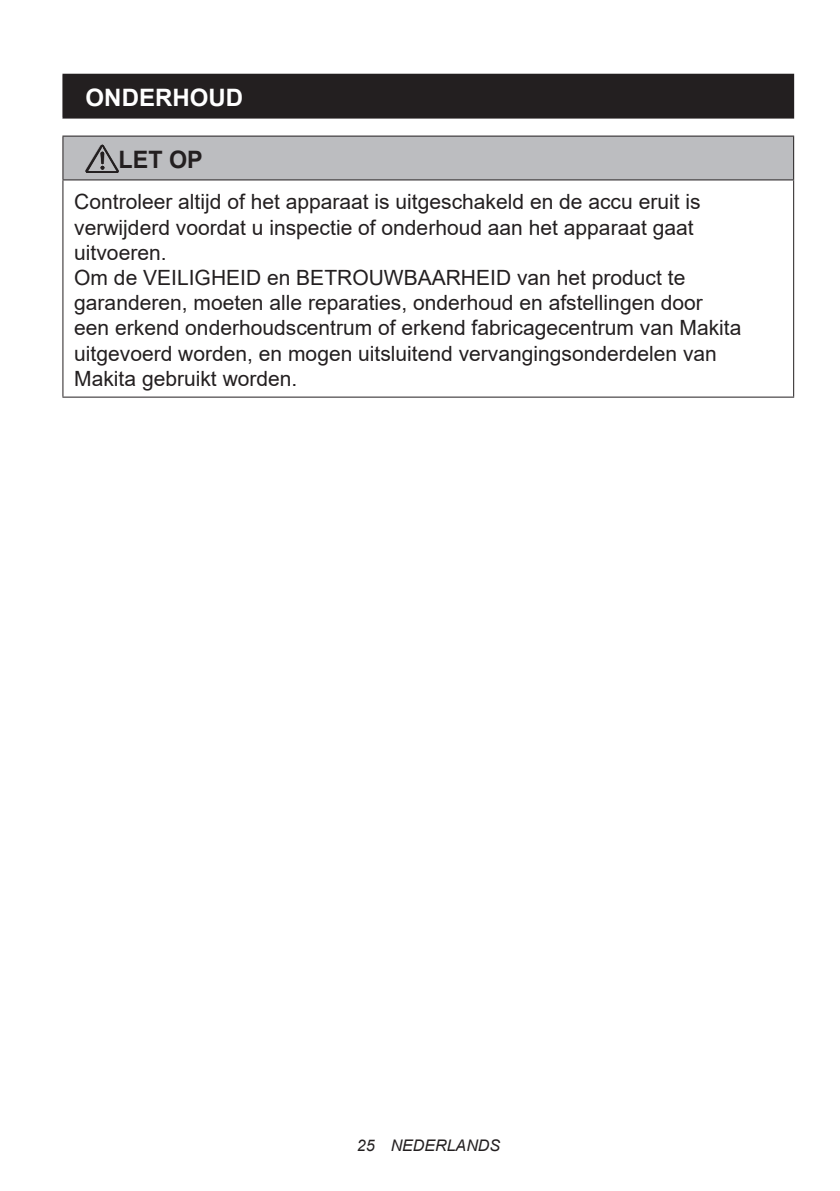
<style>
.page{position:relative;width:840px;height:1191px;background:#fff}
.page>*{position:absolute;margin:0;border:0;box-sizing:border-box;transform-origin:0 0}
.t1{font:700 24px "Arial";color:#fff}
.t2{font:700 24px "Arial";color:#231f20}
.t3{font:21px/25.2px "Arial";color:#231f20}
.t4{font:italic 16px "Arial";color:#231f20}
</style>
<div class="page">
<div style="left:63px;top:74px;width:730px;height:44px;background:#231f20"></div>
<hr style="left:62px;top:74px;width:731px;height:1px;background:#231f20">
<hr style="left:62px;top:75px;width:1px;height:43px;background:#231f20">
<hr style="left:62px;top:118px;width:731px;height:1px;background:#231f20">
<div style="left:63px;top:136px;width:730px;height:44px;background:#bcbdc0"></div>
<hr style="left:62px;top:136px;width:731px;height:1px;background:#231f20">
<hr style="left:62px;top:137px;width:1px;height:42px;background:#231f20">
<hr style="left:792px;top:137px;width:1px;height:42px;background:#231f20">
<hr style="left:62px;top:179px;width:731px;height:1px;background:#231f20">
<hr style="left:62px;top:180px;width:1px;height:216px;background:#231f20">
<hr style="left:792px;top:180px;width:1px;height:216px;background:#231f20">
<hr style="left:62px;top:396px;width:731px;height:1px;background:#231f20">
<svg style="left:86px;top:145px;width:33px;height:28px"></svg>
<p class="t1" style="left:86px;top:81px;width:159px">ONDERHOUD</p>
<p class="t2" style="left:119px;top:143px;width:86px">LET OP</p>
<p class="t3" style="left:74px;top:189px;width:668px">Controleer altijd of het apparaat is uitgeschakeld en de accu eruit is verwijderd voordat u inspectie of onderhoud aan het apparaat gaat uitvoeren.<br>Om de VEILIGHEID en BETROUWBAARHEID van het product te garanderen, moeten alle reparaties, onderhoud en afstellingen door een erkend onderhoudscentrum of erkend fabricagecentrum van Makita uitgevoerd worden, en mogen uitsluitend vervangingsonderdelen van Makita gebruikt worden.</p>
<p class="t4" style="left:356px;top:1135px;width:145px">25 NEDERLANDS</p>
</div>
